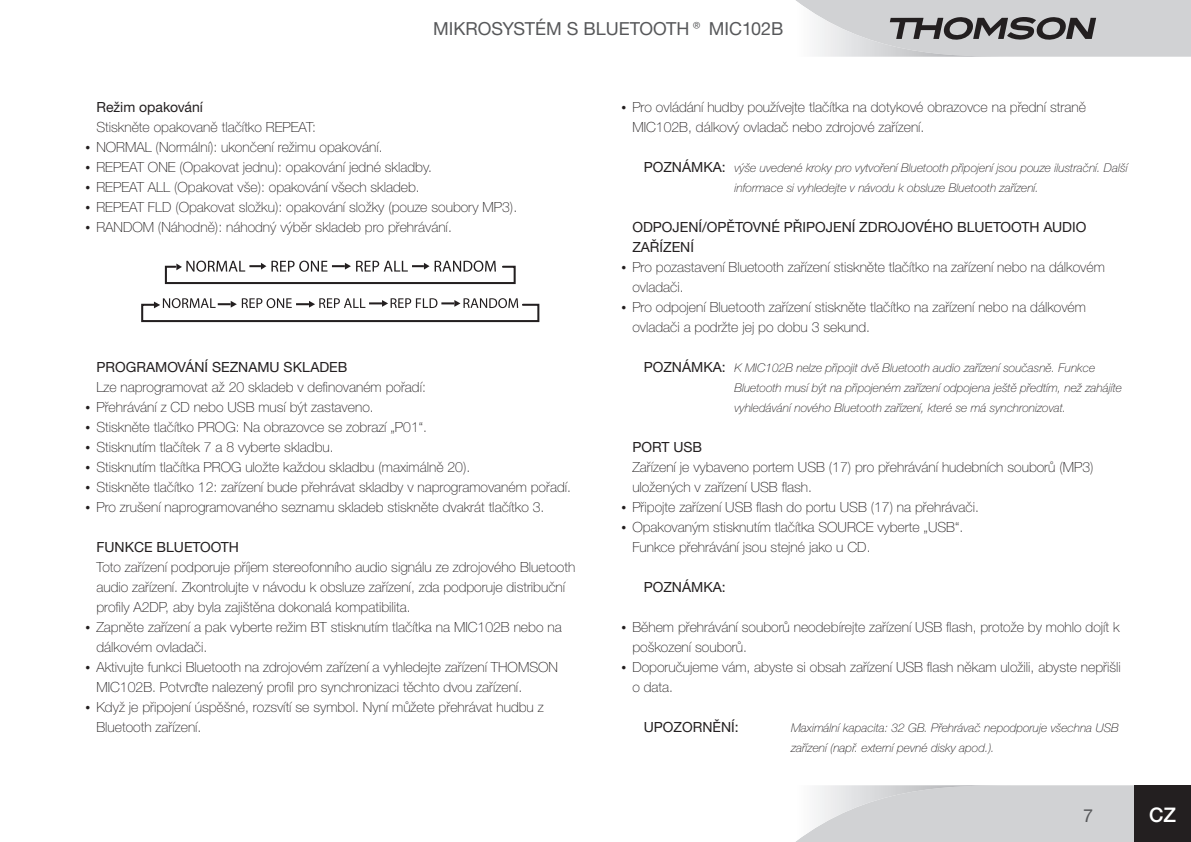
<style>
.page{position:relative;width:1191px;height:842px;background:#fff}
.page>*{position:absolute;margin:0;border:0;box-sizing:border-box;transform-origin:0 0}
.t1{font:500 20px "Helvetica Neue LT";color:#fff}
.t2{font:18px "Helvetica Neue CE";color:#57585a}
.t3{font:100 14px/20px "Helvetica Neue CE";color:#231f20}
.t4{font:14px/20px "Helvetica Neue CE";color:#231f20}
.t5{font:italic 100 12px/20px "Helvetica Neue CE";color:#231f20}
.s1{font-weight:400;font-style:normal;font-size:14px}
</style>
<div class="page">
<svg style="left:796px;top:785px;width:338px;height:57px;background:#d5d6d8"></svg>
<svg style="left:796px;top:0;width:395px;height:57px;background:#c3c3c5"></svg>
<div style="left:1134px;top:785px;width:57px;height:57px;background:#231f20"></div>
<svg style="left:164px;top:261px;width:352px;height:24px"></svg>
<svg style="left:141px;top:298px;width:399px;height:25px"></svg>
<p class="t2" style="left:433px;top:18px;width:352px">MIKROSYSTÉM S BLUETOOTH® MIC102B</p>
<p class="t4" style="left:96px;top:97px;width:108px">REŽIM OPAKOVÁNÍ</p>
<p class="t3" style="left:96px;top:117px;width:422px">Stiskněte opakovaně tlačítko REPEAT:<br>NORMAL (Normální): ukončení režimu opakování.<br>REPEAT ONE (Opakovat jednu): opakování jedné skladby.<br>REPEAT ALL (Opakovat vše): opakování všech skladeb.<br>REPEAT FLD (Opakovat složku): opakování složky (pouze soubory MP3).<br>RANDOM (Náhodně): náhodný výběr skladeb pro přehrávání.</p>
<p class="t4" style="left:96px;top:357px;width:252px">PROGRAMOVÁNÍ SEZNAMU SKLADEB</p>
<p class="t3" style="left:96px;top:377px;width:476px">Lze naprogramovat až 20 skladeb v definovaném pořadí:<br>Přehrávání z CD nebo USB musí být zastaveno.<br>Stiskněte tlačítko PROG: Na obrazovce se zobrazí „P01“.<br>Stisknutím tlačítek 7 a 8 vyberte skladbu.<br>Stisknutím tlačítka PROG uložte každou skladbu (maximálně 20).<br>Stiskněte tlačítko 12: zařízení bude přehrávat skladby v naprogramovaném pořadí.<br>Pro zrušení naprogramovaného seznamu skladeb stiskněte dvakrát tlačítko 3.</p>
<p class="t4" style="left:96px;top:537px;width:144px">FUNKCE BLUETOOTH</p>
<p class="t3" style="left:96px;top:557px;width:480px">Toto zařízení podporuje příjem stereofonního audio signálu ze zdrojového Bluetooth audio zařízení. Zkontrolujte v návodu k obsluze zařízení, zda podporuje distribuční profily A2DP, aby byla zajištěna dokonalá kompatibilita.<br>Zapněte zařízení a pak vyberte režim BT stisknutím tlačítka na MIC102B nebo na dálkovém ovladači.<br>Aktivujte funkci Bluetooth na zdrojovém zařízení a vyhledejte zařízení THOMSON MIC102B. Potvrďte nalezený profil pro synchronizaci těchto dvou zařízení.<br>Když je připojení úspěšné, rozsvítí se symbol. Nyní můžete přehrávat hudbu z Bluetooth zařízení.</p>
<p class="t3" style="left:632px;top:97px;width:455px">Pro ovládání hudby používejte tlačítka na dotykové obrazovce na přední straně<br>MIC102B, dálkový ovladač nebo zdrojové zařízení.</p>
<p class="t4" style="left:643px;top:157px;width:20px">POZNÁMKA</p>
<p class="t5" style="left:734px;top:158px;width:395px;text-indent:-13px"><span class="s1">:</span> výše uvedené kroky pro vytvoření Bluetooth připojení jsou pouze ilustrační. Další informace si vyhledejte v návodu k obsluze Bluetooth zařízení.</p>
<p class="t4" style="left:632px;top:217px;width:455px">ODPOJENÍ/OPĚTOVNÉ PŘIPOJENÍ ZDROJOVÉHO BLUETOOTH AUDIO<br>ZAŘÍZENÍ</p>
<p class="t3" style="left:632px;top:257px;width:474px">Pro pozastavení Bluetooth zařízení stiskněte tlačítko na zařízení nebo na dálkovém ovladači.<br>Pro odpojení Bluetooth zařízení stiskněte tlačítko na zařízení nebo na dálkovém ovladači a podržte jej po dobu 3 sekund.</p>
<p class="t4" style="left:643px;top:357px;width:20px">POZNÁMKA</p>
<p class="t5" style="left:734px;top:358px;width:389px;text-indent:-13px"><span class="s1">:</span> K MIC102B nelze připojit dvě Bluetooth audio zařízení současně. Funkce<br>Bluetooth musí být na připojeném zařízení odpojena ještě předtím, než zahájíte vyhledávání nového Bluetooth zařízení, které se má synchronizovat.</p>
<p class="t4" style="left:632px;top:437px;width:71px">PORT USB</p>
<p class="t3" style="left:632px;top:457px;width:462px">Zařízení je vybaveno portem USB (17) pro přehrávání hudebních souborů (MP3) uložených v zařízení USB flash.<br>Připojte zařízení USB flash do portu USB (17) na přehrávači.<br>Opakovaným stisknutím tlačítka SOURCE vyberte „USB“.<br>Funkce přehrávání jsou stejné jako u CD.</p>
<p class="t4" style="left:643px;top:577px;width:20px">POZNÁMKA</p>
<p class="t4" style="left:722px;top:577px;width:5px">:</p>
<p class="t3" style="left:632px;top:617px;width:490px">Během přehrávání souborů neodebírejte zařízení USB flash, protože by mohlo dojít k poškození souborů.<br>Doporučujeme vám, abyste si obsah zařízení USB flash někam uložili, abyste nepřišli o data.</p>
<p class="t4" style="left:643px;top:717px;width:96px">UPOZORNĚNÍ:</p>
<p class="t5" style="left:791px;top:718px;width:329px">Maximální kapacita: 32 GB. Přehrávač nepodporuje všechna USB zařízení (např. externí pevné disky apod.).</p>
<p class="t2" style="left:1083px;top:804px;width:12px">7</p>
<h1 class="t1" style="left:1149px;top:803px;width:29px">CZ</h1>
</div>
